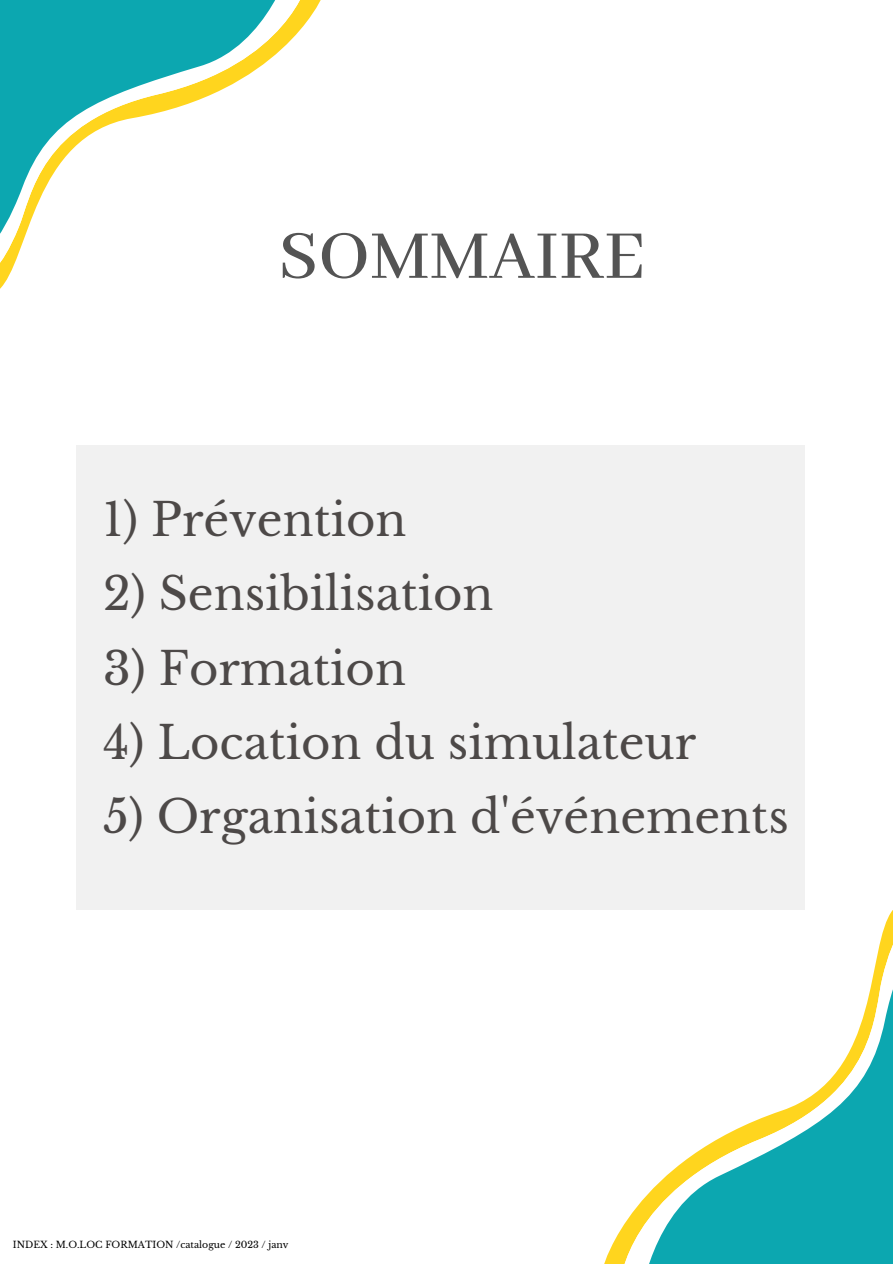
<style>
.page{position:relative;width:893px;height:1264px;background:#fff}
.page>*{position:absolute;margin:0;border:0;box-sizing:border-box;transform-origin:0 0}
.t1{font:500 75.3px "Abhaya Libre";color:#545454}
.t2{font:45px "Libre Baskerville";color:#4d4948}
.t3{font:9.3px "Libre Baskerville";color:#000}
</style>
<div class="page">
<svg style="left:0;top:0;width:308px;height:274px"></svg>
<svg style="left:0;top:0;width:292px;height:260px"></svg>
<svg style="left:603px;top:909px;width:289px;height:354px"></svg>
<svg style="left:620px;top:924px;width:272px;height:339px"></svg>
<svg style="left:640px;top:937px;width:252px;height:326px"></svg>
<div style="left:76px;top:445px;width:728px;height:464px;background:#f1f1f1"></div>
<p class="t1" style="left:278px;top:214px;width:368px">SOMMAIRE</p>
<p class="t2" style="left:103px;top:492px;width:305px">1) Prévention</p>
<p class="t2" style="left:103px;top:566px;width:392px">2) Sensibilisation</p>
<p class="t2" style="left:103px;top:641px;width:304px">3) Formation</p>
<p class="t2" style="left:103px;top:715px;width:594px">4) Location du simulateur</p>
<p class="t2" style="left:103px;top:789px;width:687px">5) Organisation d'événements</p>
<p class="t3" style="left:13px;top:1238px;width:277px">INDEX : M.O.LOC FORMATION /catalogue / 2023 / janv</p>
</div>
